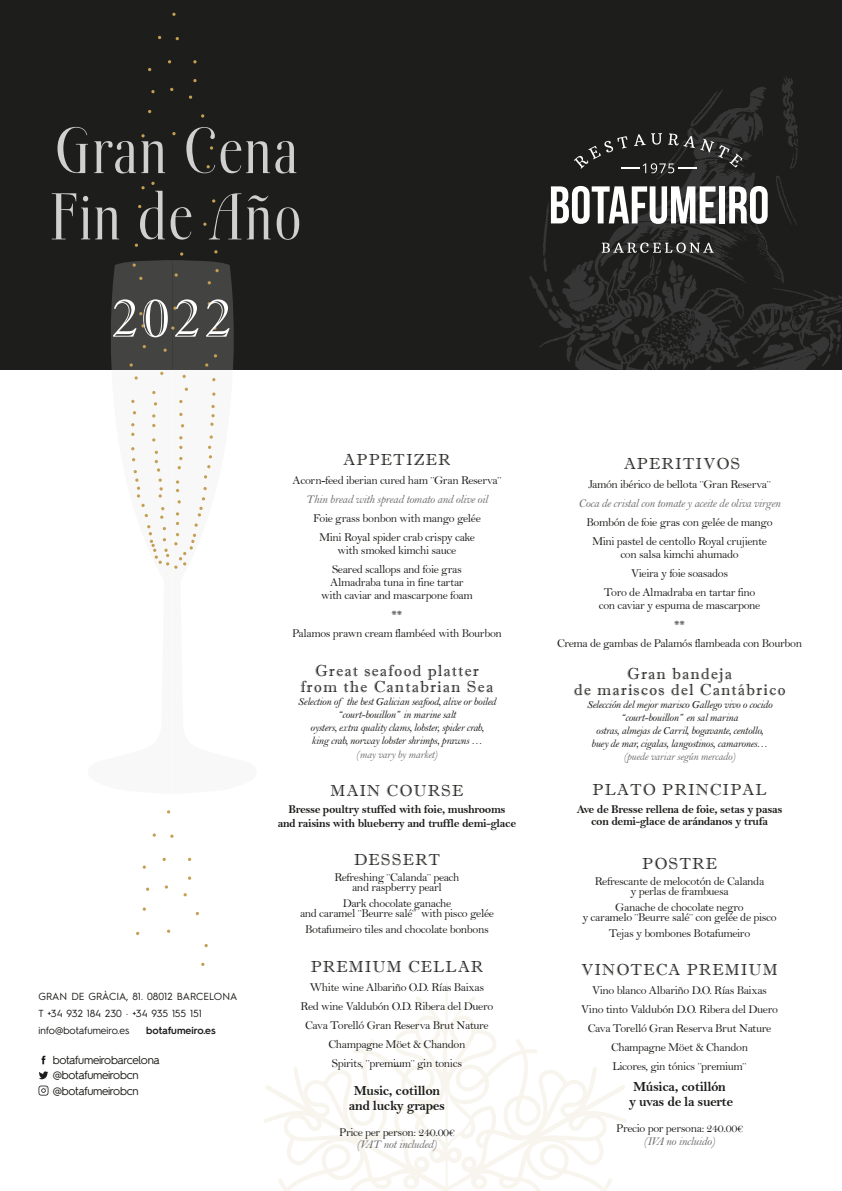
<style>
.page{position:relative;width:842px;height:1191px;background:#fff}
.page>*{position:absolute;margin:0;border:0;box-sizing:border-box;transform-origin:0 0}
.t1{font:53px "Imprint MT Shadow";color:#fff}
.t2{font:16px/16px "Imprint MT Shadow";letter-spacing:.075em;color:#1d1d1b;text-align:center}
.t3{font:14px/15px "Bell MT Bold";letter-spacing:-.03em;color:#1d1d1b}
.t4{font:12px/19px "Bell";letter-spacing:-.03em;color:#1d1d1b;text-align:center}
.t5{font:12px/12px "Bell MT Bold";letter-spacing:-.03em;color:#1d1d1b;text-align:center}
.t6{font:12px "Bell MT Italic";letter-spacing:-.03em;color:#706f6f}
.t7{font:11.6px/15.4px "Hurme Geometric Sans 2";letter-spacing:-.025em;color:#1d1d1b}
.t8{font:11px/13px "Bell MT Italic";letter-spacing:-.03em;color:#1d1d1b;text-align:center}
.t9{font:11px "Bell MT Italic";letter-spacing:-.03em;color:#706f6f}
.t10{font:11px "Bell";color:#1d1d1b}
.t11{font:10.3px/16.7px "Hurme Geometric Sans 2";color:#1d1d1b}
.t12{font:600 10.3px "Hurme Geometric Sans 2";color:#1d1d1b}
</style>
<div class="page">
<svg style="left:264px;top:982px;width:363px;height:209px"></svg>
<div style="left:0;top:0;width:842px;height:369px;background:#1d1d1b"></div>
<img style="left:529px;top:76px;width:313px;height:293px">
<svg style="left:146px;top:887px;width:3px;height:4px"></svg>
<svg style="left:170px;top:834px;width:4px;height:4px"></svg>
<svg style="left:551px;top:186px;width:164px;height:38px"></svg>
<div style="left:719px;top:186px;width:6px;height:37px;background:#fff"></div>
<svg style="left:729px;top:186px;width:39px;height:38px"></svg>
<svg style="left:602px;top:242px;width:112px;height:11px"></svg>
<svg style="left:574px;top:133px;width:168px;height:40px"></svg>
<svg style="left:41px;top:1055px;width:4px;height:9px"></svg>
<svg style="left:39px;top:1071px;width:9px;height:8px"></svg>
<svg style="left:57px;top:127px;width:31px;height:46px"></svg>
<svg style="left:221px;top:141px;width:75px;height:32px"></svg>
<svg style="left:52px;top:193px;width:67px;height:46px"></svg>
<svg style="left:247px;top:195px;width:24px;height:44px"></svg>
<svg style="left:277px;top:207px;width:22px;height:33px"></svg>
<svg style="left:88px;top:262px;width:42px;height:108px"></svg>
<svg style="left:94px;top:134px;width:71px;height:39px"></svg>
<svg style="left:172px;top:132px;width:4px;height:3px"></svg>
<svg style="left:151px;top:90px;width:4px;height:3px"></svg>
<svg style="left:193px;top:79px;width:4px;height:3px"></svg>
<svg style="left:172px;top:13px;width:4px;height:3px"></svg>
<svg style="left:186px;top:127px;width:29px;height:46px"></svg>
<svg style="left:201px;top:114px;width:3px;height:4px"></svg>
<svg style="left:189px;top:95px;width:3px;height:4px"></svg>
<svg style="left:130px;top:182px;width:111px;height:387px"></svg>
<svg style="left:39px;top:1085px;width:9px;height:10px"></svg>
<h1 class="t1" style="left:111px;top:287px;width:122px">2022</h1>
<p class="t11" style="left:39px;top:987px;width:200px">GRAN DE GRÀCIA, 81. 08012 BARCELONA<br>T +34 932 184 230 · +34 935 155 151 info@botafumeiro.es</p>
<p class="t12" style="left:146px;top:1023px;width:71px">botafumeiro.es</p>
<p class="t7" style="left:53px;top:1051px;width:109px">botafumeirobarcelona @botafumeirobcn @botafumeirobcn</p>
<h2 class="t2" style="left:344px;top:452px;width:108px">APPETIZER</h2>
<p class="t4" style="left:292px;top:471px;width:210px">Acorn-feed iberian cured ham ¨Gran Reserva¨</p>
<p class="t6" style="left:306px;top:492px;width:183px">Thin bread with spread tomato and olive oil</p>
<p class="t4" style="left:313px;top:509px;width:169px">Foie grass bonbon with mango gelée<br>Mini Royal spider crab crispy cake</p>
<p class="t4" style="left:332px;top:541px;width:131px">with smoked kimchi sauce<br>Seared scallops and foie gras</p>
<p class="t4" style="left:321px;top:576px;width:153px;line-height:13px">Almadraba tuna in fine tartar with caviar and mascarpone foam</p>
<p class="t10" style="left:392px;top:608px;width:12px">**</p>
<p class="t4" style="left:292px;top:624px;width:211px">Palamos prawn cream flambéed with Bourbon</p>
<h2 class="t2" style="left:301px;top:663px;width:194px">Great seafood platter from the Cantabrian Sea</h2>
<p class="t8" style="left:298px;top:695px;width:200px">Selection of the best Galician seafood, alive or boiled “court-bouillon” in marine salt<br>oysters, extra quality clams, lobster, spider crab,<br>king crab, norway lobster shrimps, prawns …</p>
<p class="t9" style="left:356px;top:748px;width:83px">(may vary by market)</p>
<h2 class="t2" style="left:331px;top:783px;width:134px">MAIN COURSE</h2>
<p class="t5" style="left:278px;top:802px;width:240px;line-height:14px">Bresse poultry stuffed with foie, mushrooms<br>and raisins with blueberry and truffle demi-glace</p>
<h2 class="t2" style="left:354px;top:852px;width:88px">DESSERT</h2>
<p class="t4" style="left:334px;top:872px;width:127px;line-height:10px">Refreshing ¨Calanda¨ peach and raspberry pearl</p>
<p class="t4" style="left:300px;top:898px;width:195px;line-height:10px">Dark chocolate ganache<br>and caramel ¨Beurre salé¨ with pisco gelée</p>
<p class="t4" style="left:305px;top:920px;width:185px">Botafumeiro tiles and chocolate bonbons</p>
<h2 class="t2" style="left:311px;top:959px;width:174px">PREMIUM CELLAR</h2>
<p class="t4" style="left:301px;top:978px;width:194px">White wine Albariño O.D. Rías Baixas Red wine Valdubón O.D. Ribera del Duero Cava Torelló Gran Reserva Brut Nature Champagne Möet &amp; Chandon<br>Spirits, ¨premium¨ gin tonics</p>
<p class="t5" style="left:395px;top:1063px;width:5px">¨</p>
<p class="t3" style="left:349px;top:1083px;width:98px;text-align:center">Music, cotillon and lucky grapes</p>
<p class="t4" style="left:339px;top:1123px;width:117px">Price per person: 240.00€</p>
<p class="t6" style="left:357px;top:1137px;width:82px">(VAT not included)</p>
<h2 class="t2" style="left:624px;top:455px;width:118px">APERITIVOS</h2>
<p class="t4" style="left:588px;top:474px;width:184px">Jamón ibérico de bellota ¨Gran Reserva¨</p>
<p class="t6" style="left:579px;top:495px;width:203px">Coca de cristal con tomate y aceite de oliva virgen</p>
<p class="t4" style="left:587px;top:512px;width:187px">Bombón de foie gras con gelée de mango<br>Mini pastel de centollo Royal crujiente</p>
<p class="t4" style="left:604px;top:544px;width:153px">con salsa kimchi ahumado<br>Vieira y foie soasados<br>Toro de Almadraba en tartar fino</p>
<p class="t4" style="left:599px;top:595px;width:163px">con caviar y espuma de mascarpone</p>
<p class="t10" style="left:674px;top:617px;width:12px">**</p>
<p class="t4" style="left:557px;top:633px;width:247px">Crema de gambas de Palamós flambeada con Bourbon</p>
<h2 class="t2" style="left:574px;top:665px;width:213px">Gran bandeja<br>de mariscos del Cantábrico</h2>
<p class="t8" style="left:587px;top:697px;width:187px">Selección del mejor marisco Gallego vivo o cocido “court-bouillon” en sal marina<br>ostras, almejas de Carril, bogavante, centollo, buey de mar, cigalas, langostinos, camarones…</p>
<p class="t9" style="left:624px;top:749px;width:113px">(puede variar según mercado)</p>
<h2 class="t2" style="left:593px;top:781px;width:175px">PLATO PRINCIPAL</h2>
<p class="t5" style="left:577px;top:803px;width:207px">Ave de Bresse rellena de foie, setas y pasas con demi-glace de arándanos y trufa</p>
<h2 class="t2" style="left:642px;top:855px;width:76px">POSTRE</h2>
<p class="t4" style="left:595px;top:876px;width:171px;line-height:10px">Refrescante de melocotón de Calanda y perlas de frambuesa</p>
<p class="t4" style="left:582px;top:902px;width:196px;line-height:10px">Ganache de chocolate negro<br>y caramelo ¨Beurre salé¨ con gelée de pisco</p>
<p class="t4" style="left:609px;top:923px;width:143px">Tejas y bombones Botafumeiro</p>
<h2 class="t2" style="left:581px;top:961px;width:198px">VINOTECA PREMIUM</h2>
<p class="t4" style="left:581px;top:980px;width:198px">Vino blanco Albariño D.O. Rías Baixas Vino tinto Valdubón D.O. Ribera del Duero Cava Torelló Gran Reserva Brut Nature Champagne Möet &amp; Chandon<br>Licores, gin tónics ¨premium¨</p>
<p class="t3" style="left:629px;top:1078px;width:106px">Música, cotillón<br>y uvas de la suerte</p>
<p class="t4" style="left:616px;top:1118px;width:129px">Precio por persona: 240.00€</p>
<p class="t6" style="left:644px;top:1133px;width:73px">(IVA no incluido)</p>
</div>
